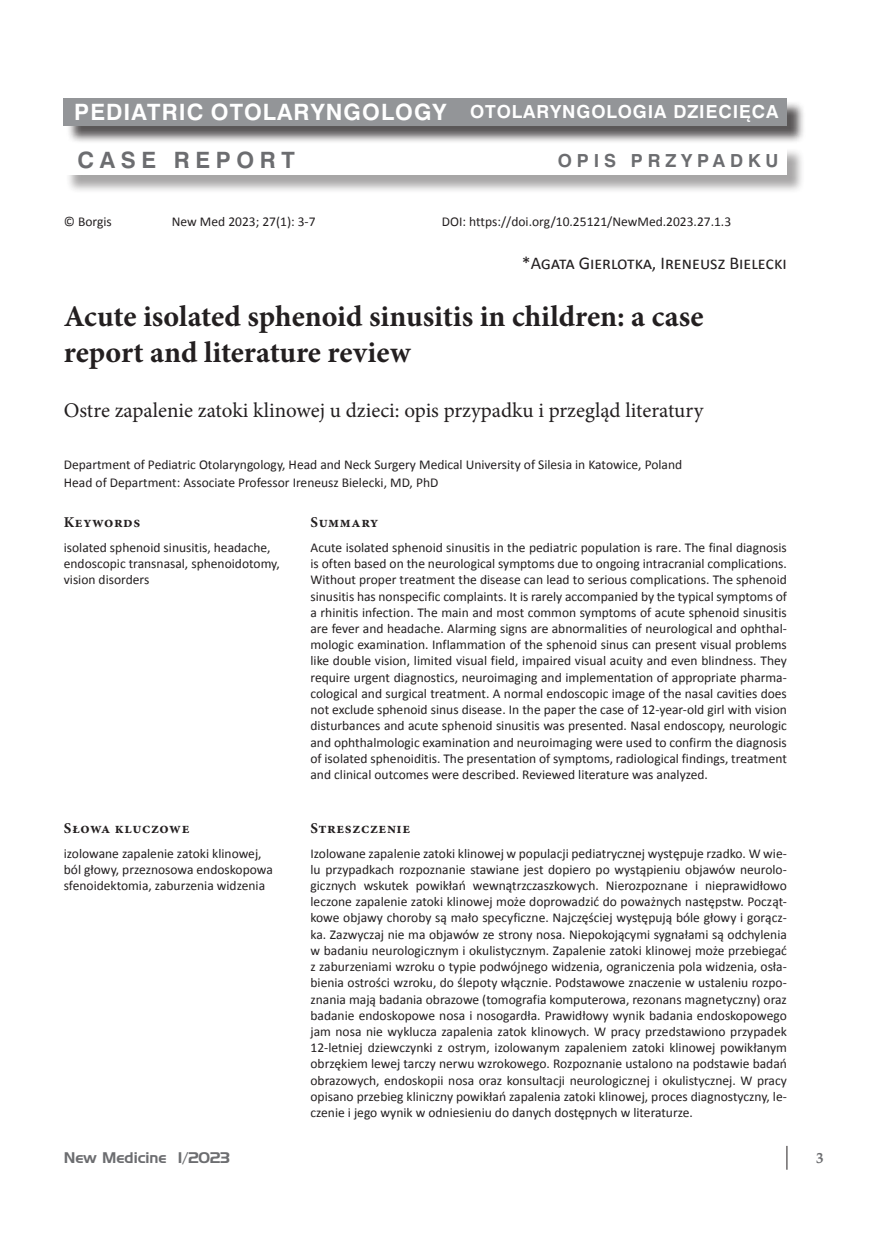
<style>
.page{position:relative;width:872px;height:1234px;background:#fff}
.page>*{position:absolute;margin:0;border:0;box-sizing:border-box;transform-origin:0 0}
.t1{font:700 30px/36px "Minion Pro";color:#231f20}
.t2{font:700 22.5px "Szwajcar EE";letter-spacing:.25em;color:#6c6d70}
.t3{font:21px "Minion Pro";color:#231f20}
.t4{font:700 18px "Szwajcar EE";letter-spacing:.05em;color:#fff}
.t5{font:18px "Calibri";color:#231f20}
.t6{font:700 18px "Szwajcar EE";letter-spacing:.27em;color:#6c6d70}
.t7{font:700 15px "Minion Pro";letter-spacing:.045em;color:#231f20}
.t8{font:15px "Grotesk Handel EE";color:#6c6d70}
.t9{font:700 15px "Palatino Linotype";color:#6c6d70}
.t10{font:13.5px/16.2px "Calibri";color:#231f20}
.s1{font-size:22.5px}
</style>
<div class="page">
<svg style="left:786px;top:1145px;width:1px;height:24px"></svg>
<div style="left:66px;top:100px;width:739px;height:44px;background:#231f20;opacity:.75"></div>
<div style="left:64px;top:98px;width:723px;height:27px;background:#939598"></div>
<div style="left:65px;top:147px;width:740px;height:47px;background:#231f20;opacity:.4"></div>
<div style="left:63px;top:145px;width:723px;height:30px;background:#fff"></div>
<h3 class="t4" style="left:74px;top:101px;width:705px"><span class="s1">PEDIATRIC OTOLARYNGOLOGY</span> OTOLARYNGOLOGIA DZIECIĘCA</h3>
<h2 class="t2" style="left:77px;top:146px;width:219px">CASE REPORT</h2>
<h3 class="t6" style="left:558px;top:149px;width:222px">OPIS PRZYPADKU</h3>
<p class="t10" style="left:64px;top:213px;width:50px">© Borgis</p>
<p class="t10" style="left:172px;top:213px;width:145px">New Med 2023; 27(1): 3-7</p>
<p class="t10" style="left:442px;top:213px;width:291px">DOI: https://doi.org/10.25121/NewMed.2023.27.1.3</p>
<h3 class="t5" style="left:522px;top:251px;width:266px">*Agata Gierlotka, Ireneusz Bielecki</h3>
<h1 class="t1" style="left:64px;top:298px;width:641px">Acute isolated sphenoid sinusitis in children: a case report and literature review</h1>
<h3 class="t3" style="left:64px;top:396px;width:641px">Ostre zapalenie zatoki klinowej u dzieci: opis przypadku i przegląd literatury</h3>
<p class="t10" style="left:64px;top:455px;width:620px;line-height:18px">Department of Pediatric Otolaryngology, Head and Neck Surgery Medical University of Silesia in Katowice, Poland<br>Head of Department: Associate Professor Ireneusz Bielecki, MD, PhD</p>
<p class="t7" style="left:310px;top:511px;width:69px">Summary</p>
<p class="t10" style="left:310px;top:539px;width:478px;text-align:justify">Acute isolated sphenoid sinusitis in the pediatric population is rare. The final diagnosis is often based on the neurological symptoms due to ongoing intracranial complications.<br>Without proper treatment the disease can lead to serious complications. The sphenoid sinusitis has nonspecific complaints. It is rarely accompanied by the typical symptoms of a rhinitis infection. The main and most common symptoms of acute sphenoid sinusitis are fever and headache. Alarming signs are abnormalities of neurological and ophthal&shy;mologic examination. Inflammation of the sphenoid sinus can present visual problems like double vision, limited visual field, impaired visual acuity and even blindness. They require urgent diagnostics, neuroimaging and implementation of appropriate pharma&shy;cological and surgical treatment. A normal endoscopic image of the nasal cavities does not exclude sphenoid sinus disease. In the paper the case of 12-year-old girl with vision disturbances and acute sphenoid sinusitis was presented. Nasal endoscopy, neurologic and ophthalmologic examination and neuroimaging were used to confirm the diagnosis of isolated sphenoiditis. The presentation of symptoms, radiological findings, treatment and clinical outcomes were described. Reviewed literature was analyzed.</p>
<p class="t7" style="left:64px;top:511px;width:78px">Keywords</p>
<p class="t10" style="left:64px;top:539px;width:217px">isolated sphenoid sinusitis, headache, endoscopic transnasal, sphenoidotomy, vision disorders</p>
<p class="t7" style="left:64px;top:817px;width:127px">Słowa kluczowe</p>
<p class="t10" style="left:64px;top:844px;width:210px">izolowane zapalenie zatoki klinowej, ból głowy, przeznosowa endoskopowa sfenoidektomia, zaburzenia widzenia</p>
<p class="t7" style="left:310px;top:817px;width:101px">Streszczenie</p>
<p class="t10" style="left:310px;top:844px;width:478px;text-align:justify">Izolowane zapalenie zatoki klinowej w populacji pediatrycznej występuje rzadko. W wie&shy;lu przypadkach rozpoznanie stawiane jest dopiero po wystąpieniu objawów neurolo&shy;gicznych wskutek powikłań wewnątrzczaszkowych. Nierozpoznane i nieprawidłowo leczone zapalenie zatoki klinowej może doprowadzić do poważnych następstw. Począt&shy;kowe objawy choroby są mało specyficzne. Najczęściej występują bóle głowy i gorącz&shy;ka. Zazwyczaj nie ma objawów ze strony nosa. Niepokojącymi sygnałami są odchylenia w badaniu neurologicznym i okulistycznym. Zapalenie zatoki klinowej może przebiegać z zaburzeniami wzroku o typie podwójnego widzenia, ograniczenia pola widzenia, osła&shy;bienia ostrości wzroku, do ślepoty włącznie. Podstawowe znaczenie w ustaleniu rozpo&shy;znania mają badania obrazowe (tomografia komputerowa, rezonans magnetyczny) oraz badanie endoskopowe nosa i nosogardła. Prawidłowy wynik badania endoskopowego jam nosa nie wyklucza zapalenia zatok klinowych. W pracy przedstawiono przypadek 12-letniej dziewczynki z ostrym, izolowanym zapaleniem zatoki klinowej powikłanym obrzękiem lewej tarczy nerwu wzrokowego. Rozpoznanie ustalono na podstawie badań obrazowych, endoskopii nosa oraz konsultacji neurologicznej i okulistycznej. W pracy opisano przebieg kliniczny powikłań zapalenia zatoki klinowej, proces diagnostyczny, le&shy;czenie i jego wynik w odniesieniu do danych dostępnych w literaturze.</p>
<p class="t8" style="left:64px;top:1148px;width:168px">New Medicine 1/2023</p>
<p class="t9" style="left:816px;top:1146px;width:9px">3</p>
</div>
